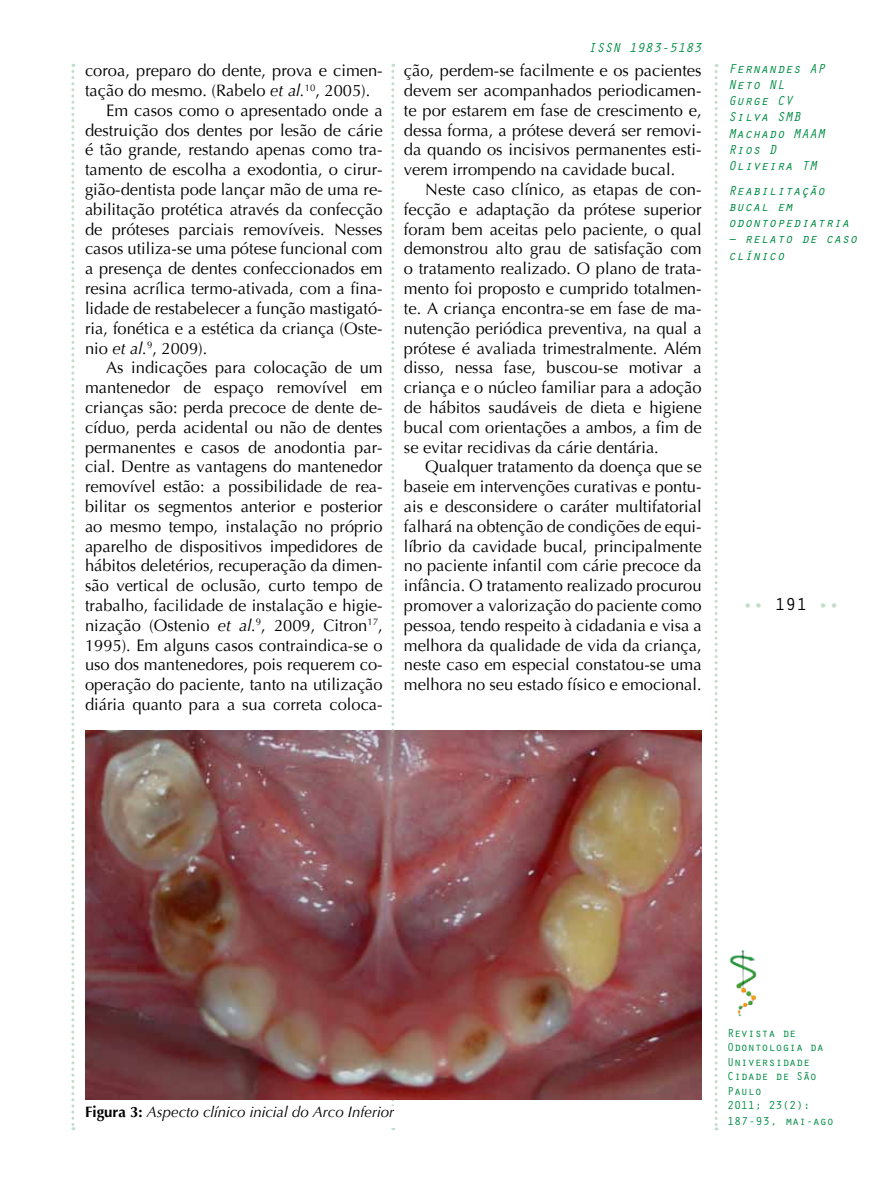
<style>
.page{position:relative;width:893px;height:1191px;background:#fff}
.page>*{position:absolute;margin:0;border:0;box-sizing:border-box;transform-origin:0 0}
.t1{font:18px "Orator Std";color:#c3ddcb}
.t2{font:16.5px/19.8px "Optima";color:#000;text-align:justify}
.t3{font:italic 15px "Optima";color:#000}
.t4{font:italic 13.5px/16.2px "Orator Std";color:#008c44}
.t5{font:12px/14.4px "Orator Std";letter-spacing:-.025em;color:#008c44}
.s1{font-style:italic}
.s2{color:#000}
.s3{font-weight:700;font-style:normal}
</style>
<div class="page">
<svg style="left:715px;top:64px;width:3px;height:1066px"></svg>
<svg style="left:391px;top:64px;width:3px;height:1066px"></svg>
<svg style="left:71px;top:64px;width:3px;height:1066px"></svg>
<img style="left:729px;top:950px;width:27px;height:66px">
<img style="left:85px;top:730px;width:617px;height:369px">
<div style="left:85px;top:1106px;width:617px;height:21px;background:#fff"></div>
<p class="t2" style="left:85px;top:61px;width:299px">coroa, preparo do dente, prova e cimen-</p>
<p class="t2" style="left:85px;top:81px;width:287px">tação do mesmo. (Rabelo <span class="s1">et al.</span><sup>10</sup>, 2005).</p>
<p class="t2" style="left:106px;top:101px;width:278px">Em casos como o apresentado onde a</p>
<p class="t2" style="left:85px;top:120px;width:299px">destruição dos dentes por lesão de cárie</p>
<p class="t2" style="left:85px;top:140px;width:299px">é tão grande, restando apenas como tra-</p>
<p class="t2" style="left:85px;top:160px;width:299px">tamento de escolha a exodontia, o cirur-</p>
<p class="t2" style="left:85px;top:180px;width:299px">gião-dentista pode lançar mão de uma re-</p>
<p class="t2" style="left:85px;top:200px;width:299px">abilitação protética através da confecção</p>
<p class="t2" style="left:85px;top:219px;width:299px">de próteses parciais removíveis. Nesses</p>
<p class="t2" style="left:85px;top:239px;width:299px">casos utiliza-se uma pótese funcional com</p>
<p class="t2" style="left:85px;top:259px;width:299px">a presença de dentes confeccionados em</p>
<p class="t2" style="left:85px;top:279px;width:299px">resina acrílica termo-ativada, com a fina-</p>
<p class="t2" style="left:85px;top:299px;width:299px">lidade de restabelecer a função mastigató-</p>
<p class="t2" style="left:85px;top:318px;width:299px">ria, fonética e a estética da criança (Oste-</p>
<p class="t2" style="left:85px;top:338px;width:124px">nio <span class="s1">et al.</span><sup>9</sup>, 2009).</p>
<p class="t2" style="left:106px;top:358px;width:278px">As indicações para colocação de um</p>
<p class="t2" style="left:85px;top:378px;width:299px">mantenedor de espaço removível em</p>
<p class="t2" style="left:85px;top:398px;width:299px">crianças são: perda precoce de dente de-</p>
<p class="t2" style="left:85px;top:417px;width:299px">cíduo, perda acidental ou não de dentes</p>
<p class="t2" style="left:85px;top:437px;width:299px">permanentes e casos de anodontia par-</p>
<p class="t2" style="left:85px;top:457px;width:299px">cial. Dentre as vantagens do mantenedor</p>
<p class="t2" style="left:85px;top:477px;width:299px">removível estão: a possibilidade de rea-</p>
<p class="t2" style="left:85px;top:497px;width:299px">bilitar os segmentos anterior e posterior</p>
<p class="t2" style="left:85px;top:516px;width:299px">ao mesmo tempo, instalação no próprio</p>
<p class="t2" style="left:85px;top:536px;width:299px">aparelho de dispositivos impedidores de</p>
<p class="t2" style="left:85px;top:556px;width:299px">hábitos deletérios, recuperação da dimen-</p>
<p class="t2" style="left:85px;top:576px;width:299px">são vertical de oclusão, curto tempo de</p>
<p class="t2" style="left:85px;top:596px;width:299px">trabalho, facilidade de instalação e higie-</p>
<p class="t2" style="left:85px;top:615px;width:299px">nização (Ostenio <span class="s1">et al.</span><sup>9</sup>, 2009, Citron<sup>17</sup>,</p>
<p class="t2" style="left:85px;top:635px;width:299px">1995). Em alguns casos contraindica-se o</p>
<p class="t2" style="left:85px;top:655px;width:299px">uso dos mantenedores, pois requerem co-</p>
<p class="t2" style="left:85px;top:675px;width:299px">operação do paciente, tanto na utilização</p>
<p class="t2" style="left:85px;top:695px;width:299px">diária quanto para a sua correta coloca-</p>
<p class="t4" style="left:588px;top:39px;width:115px">ISSN 1983-5183</p>
<p class="t2" style="left:404px;top:61px;width:299px">ção, perdem-se facilmente e os pacientes devem ser acompanhados periodicamen&shy;te por estarem em fase de crescimento e, dessa forma, a prótese deverá ser removi&shy;da quando os incisivos permanentes esti&shy;verem irrompendo na cavidade bucal.</p>
<p class="t2" style="left:404px;top:180px;width:299px;text-indent:21px">Neste caso clínico, as etapas de con&shy;fecção e adaptação da prótese superior foram bem aceitas pelo paciente, o qual demonstrou alto grau de satisfação com o tratamento realizado. O plano de trata&shy;mento foi proposto e cumprido totalmen&shy;te. A criança encontra-se em fase de ma&shy;nutenção periódica preventiva, na qual a prótese é avaliada trimestralmente. Além disso, nessa fase, buscou-se motivar a criança e o núcleo familiar para a adoção de hábitos saudáveis de dieta e higiene bucal com orientações a ambos, a fim de se evitar recidivas da cárie dentária.</p>
<p class="t2" style="left:404px;top:457px;width:299px;text-indent:21px">Qualquer tratamento da doença que se baseie em intervenções curativas e pontu&shy;ais e desconsidere o caráter multifatorial falhará na obtenção de condições de equi&shy;líbrio da cavidade bucal, principalmente no paciente infantil com cárie precoce da infância. O tratamento realizado procurou promover a valorização do paciente como pessoa, tendo respeito à cidadania e visa a melhora da qualidade de vida da criança, neste caso em especial constatou-se uma melhora no seu estado físico e emocional.</p>
<p class="t4" style="left:728px;top:60px;width:99px">Fernandes AP<br>Neto NL<br>Gurge CV<br>Silva SMB<br>Machado MAAM<br>Rios D<br>Oliveira TM</p>
<p class="t4" style="left:728px;top:181px;width:123px">Reabilitação bucal em odontopediatria</p>
<p class="t4" style="left:728px;top:230px;width:131px">– relato de caso clínico</p>
<p class="t1" style="left:742px;top:591px;width:99px">•• <span class="s2">191</span> ••</p>
<p class="t3" style="left:85px;top:1102px;width:311px"><span class="s3">Figura 3:</span> Aspecto clínico inicial do Arco Inferior</p>
<p class="t5" style="left:727px;top:1025px;width:98px">Revista de<br>Odontologia da<br>Universidade<br>Cidade de São<br>Paulo<br>2011; 23(2):</p>
<p class="t5" style="left:727px;top:1113px;width:108px">187-93, mai-ago</p>
</div>
